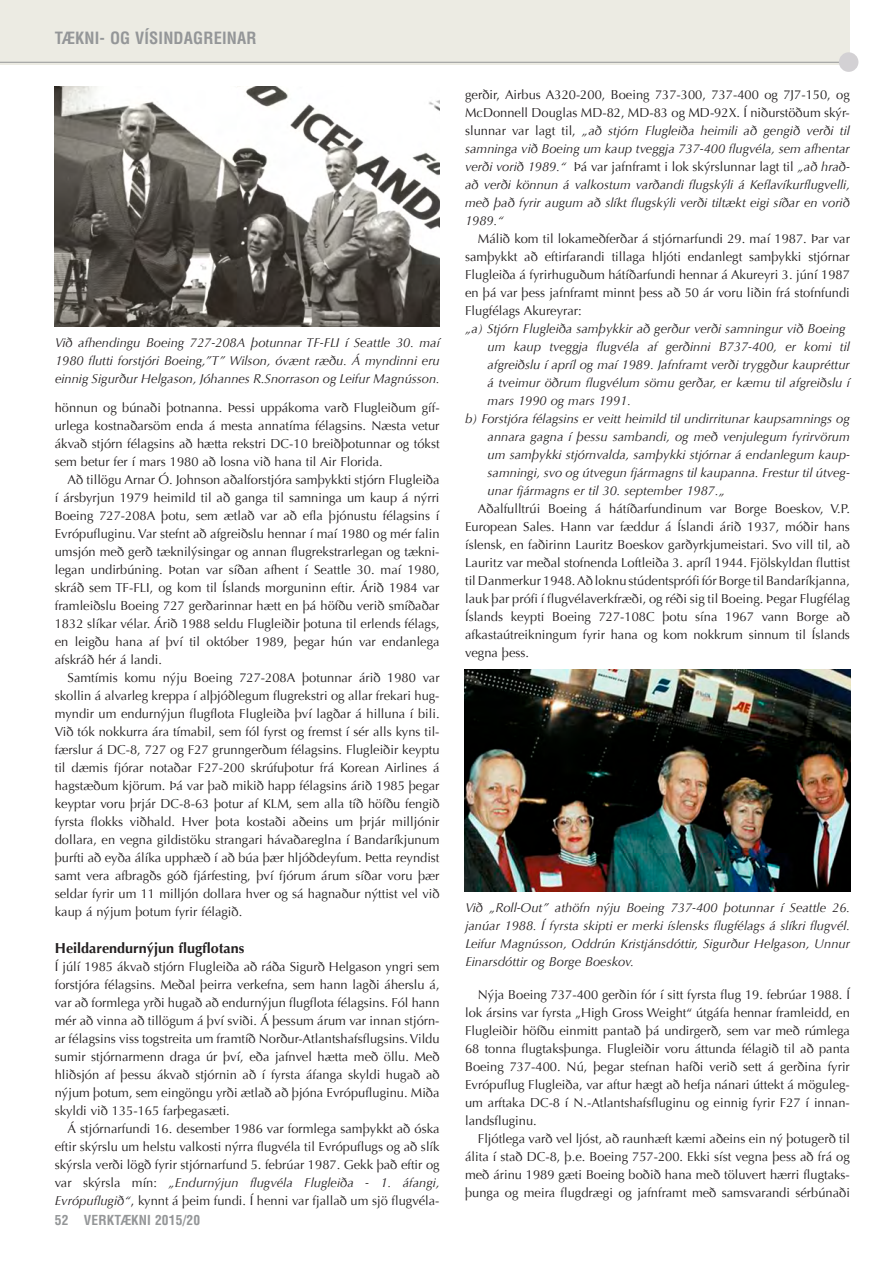
<style>
.page{position:relative;width:892px;height:1262px;background:#fff}
.page>*{position:absolute;margin:0;border:0;box-sizing:border-box;transform-origin:0 0}
.t1{font:700 condensed 16.5px "Helvetica LT Std";letter-spacing:.01em;color:#949698}
.t2{font:700 14.4px "Optima";color:#231f20}
.t3{font:700 condensed 13.5px "Helvetica LT Std";letter-spacing:.01em;color:#949698}
.t4{font:12.9px/18px "Optima";color:#231f20;text-align:justify}
.t5{font:italic 12.9px/18px "Optima";color:#231f20;text-align:justify}
.s1{font-style:italic}
.s2{font-style:normal}
</style>
<div class="page">
<div style="left:0;top:0;width:850px;height:65px;background:#ecebe3"></div>
<hr style="left:0;top:62px;width:850px;height:1px;background:#949698">
<div style="left:839px;top:52px;width:19px;height:20px;background:#d3d1d4;border-radius:50%"></div>
<img style="left:55px;top:87px;width:385px;height:239px">
<img style="left:465px;top:669px;width:385px;height:223px">
<p class="t1" style="left:55px;top:28px;width:105px">TÆKNI- OG VÍS</p>
<p class="t1" style="left:174px;top:28px;width:21px">DA</p>
<p class="t1" style="left:203px;top:28px;width:20px">RE</p>
<p class="t1" style="left:237px;top:28px;width:21px">AR</p>
<p class="t5" style="left:55px;top:334px;width:386px">Við afhendingu Boeing 727-208A þotunnar TF-FLI í Seattle 30. maí 1980 flutti forstjóri Boeing,”T” Wilson, óvænt ræðu. Á myndinni eru einnig Sigurður Helgason, Jóhannes R.Snorrason og Leifur Magnússon.</p>
<p class="t4" style="left:55px;top:399px;width:386px">hönnun og búnaði þotnanna. Þessi uppákoma varð Flugleiðum gíf&shy;urlega kostnaðarsöm enda á mesta annatíma félagsins. Næsta vetur ákvað stjórn félagsins að hætta rekstri DC-10 breiðþotunnar og tókst sem betur fer í mars 1980 að losna við hana til Air Florida.</p>
<p class="t4" style="left:55px;top:471px;width:386px;text-indent:13px">Að tillögu Arnar Ó. Johnson aðalforstjóra samþykkti stjórn Flugleiða í ársbyrjun 1979 heimild til að ganga til samninga um kaup á nýrri Boeing 727-208A þotu, sem ætlað var að efla þjónustu félagsins í Evrópufluginu. Var stefnt að afgreiðslu hennar í maí 1980 og mér falin umsjón með gerð tæknilýsingar og annan flugrekstrarlegan og tækni&shy;legan undirbúning. Þotan var síðan afhent í Seattle 30. maí 1980, skráð sem TF-FLI, og kom til Íslands morguninn eftir. Árið 1984 var framleiðslu Boeing 727 gerðarinnar hætt en þá höfðu verið smíðaðar 1832 slíkar vélar. Árið 1988 seldu Flugleiðir þotuna til erlends félags, en leigðu hana af því til október 1989, þegar hún var endanlega afskráð hér á landi.</p>
<p class="t4" style="left:55px;top:669px;width:386px;text-indent:13px">Samtímis komu nýju Boeing 727-208A þotunnar árið 1980 var skollin á alvarleg kreppa í alþjóðlegum flugrekstri og allar frekari hug&shy;myndir um endurnýjun flugflota Flugleiða því lagðar á hilluna í bili.<br>Við tók nokkurra ára tímabil, sem fól fyrst og fremst í sér alls kyns til&shy;færslur á DC-8, 727 og F27 grunngerðum félagsins. Flugleiðir keyptu til dæmis fjórar notaðar F27-200 skrúfuþotur frá Korean Airlines á hagstæðum kjörum. Þá var það mikið happ félagsins árið 1985 þegar keyptar voru þrjár DC-8-63 þotur af KLM, sem alla tíð höfðu fengið fyrsta flokks viðhald. Hver þota kostaði aðeins um þrjár milljónir dollara, en vegna gildistöku strangari hávaðareglna í Bandaríkjunum þurfti að eyða álíka upphæð í að búa þær hljóðdeyfum. Þetta reyndist samt vera afbragðs góð fjárfesting, því fjórum árum síðar voru þær seldar fyrir um 11 milljón dollara hver og sá hagnaður nýttist vel við kaup á nýjum þotum fyrir félagið.</p>
<p class="t2" style="left:55px;top:939px;width:191px">Heildarendurnýjun flugflotans</p>
<p class="t4" style="left:55px;top:957px;width:386px">Í júlí 1985 ákvað stjórn Flugleiða að ráða Sigurð Helgason yngri sem forstjóra félagsins. Meðal þeirra verkefna, sem hann lagði áherslu á, var að formlega yrði hugað að endurnýjun flugflota félagsins. Fól hann mér að vinna að tillögum á því sviði. Á þessum árum var innan stjórn&shy;ar félagsins viss togstreita um framtíð Norður-Atlantshafsflugsins. Vildu sumir stjórnarmenn draga úr því, eða jafnvel hætta með öllu. Með hliðsjón af þessu ákvað stjórnin að í fyrsta áfanga skyldi hugað að nýjum þotum, sem eingöngu yrði ætlað að þjóna Evrópufluginu. Miða skyldi við 135-165 farþegasæti.</p>
<p class="t4" style="left:55px;top:1119px;width:386px;text-indent:13px">Á stjórnarfundi 16. desember 1986 var formlega samþykkt að óska eftir skýrslu um helstu valkosti nýrra flugvéla til Evrópuflugs og að slík skýrsla verði lögð fyrir stjórnarfund 5. febrúar 1987. Gekk það eftir og var skýrsla mín: <span class="s1">„Endurnýjun flugvéla Flugleiða - 1. áfangi, Evrópuflugið“</span>, kynnt á þeim fundi. Í henni var fjallað um sjö flugvéla-</p>
<p class="t3" style="left:55px;top:1212px;width:38px">52 VERKTÆKNI</p>
<p class="t3" style="left:155px;top:1212px;width:47px">2015/20</p>
<p class="t5" style="left:465px;top:85px;width:386px"><span class="s2">gerðir, Airbus A320-200, Boeing 737-300, 737-400 og 7J7-150, og McDonnell Douglas MD-82, MD-83 og MD-92X. Í niðurstöðum skýr&shy;slunnar var lagt til,</span> „að stjórn Flugleiða heimili að gengið verði til samninga við Boeing um kaup tveggja 737-400 flugvéla, sem afhentar verði vorið 1989.“ <span class="s2">Þá var jafnframt i lok skýrslunnar lagt til</span> „að hrað&shy;að verði könnun á valkostum varðandi flugskýli á Keflavíkurflugvelli, með það fyrir augum að slíkt flugskýli verði tiltækt eigi síðar en vorið 1989.“</p>
<p class="t4" style="left:465px;top:229px;width:386px;text-indent:13px">Málið kom til lokameðferðar á stjórnarfundi 29. maí 1987. Þar var samþykkt að eftirfarandi tillaga hljóti endanlegt samþykki stjórnar Flugleiða á fyrirhuguðum hátíðarfundi hennar á Akureyri 3. júní 1987 en þá var þess jafnframt minnt þess að 50 ár voru liðin frá stofnfundi Flugfélags Akureyrar:</p>
<p class="t5" style="left:465px;top:319px;width:382px">„a) Stjórn Flugleiða samþykkir að gerður verði samningur við Boeing</p>
<p class="t5" style="left:488px;top:337px;width:364px">um kaup tveggja flugvéla af gerðinni B737-400, er komi til</p>
<p class="t5" style="left:488px;top:355px;width:364px">afgreiðslu í apríl og maí 1989. Jafnframt verði tryggður kaupréttur</p>
<p class="t5" style="left:488px;top:373px;width:364px">á tveimur öðrum flugvélum sömu gerðar, er kæmu til afgreiðslu í</p>
<p class="t5" style="left:488px;top:391px;width:145px">mars 1990 og mars 1991.</p>
<p class="t5" style="left:465px;top:409px;width:386px">b) Forstjóra félagsins er veitt heimild til undirritunar kaupsamnings og</p>
<p class="t5" style="left:488px;top:427px;width:364px">annara gagna í þessu sambandi, og með venjulegum fyrirvörum</p>
<p class="t5" style="left:488px;top:445px;width:364px">um samþykki stjórnvalda, samþykki stjórnar á endanlegum kaup-</p>
<p class="t5" style="left:488px;top:463px;width:364px">samningi, svo og útvegun fjármagns til kaupanna. Frestur til útveg-</p>
<p class="t5" style="left:488px;top:481px;width:239px">unar fjármagns er til 30. september 1987.„</p>
<p class="t4" style="left:465px;top:499px;width:386px;text-indent:13px">Aðalfulltrúi Boeing á hátíðarfundinum var Borge Boeskov, V.P.<br>European Sales. Hann var fæddur á Íslandi árið 1937, móðir hans íslensk, en faðirinn Lauritz Boeskov garðyrkjumeistari. Svo vill til, að Lauritz var meðal stofnenda Loftleiða 3. apríl 1944. Fjölskyldan fluttist til Danmerkur 1948. Að loknu stúdentsprófi fór Borge til Bandaríkjanna, lauk þar prófi í flugvélaverkfræði, og réði sig til Boeing. Þegar Flugfélag Íslands keypti Boeing 727-108C þotu sína 1967 vann Borge að afkastaútreikningum fyrir hana og kom nokkrum sinnum til Íslands vegna þess.</p>
<p class="t5" style="left:465px;top:899px;width:386px">Við „Roll-Out” athöfn nýju Boeing 737-400 þotunnar í Seattle 26. janúar 1988. Í fyrsta skipti er merki íslensks flugfélags á slíkri flugvél.<br>Leifur Magnússon, Oddrún Kristjánsdóttir, Sigurður Helgason, Unnur Einarsdóttir og Borge Boeskov.</p>
<p class="t4" style="left:465px;top:985px;width:386px;text-indent:13px">Nýja Boeing 737-400 gerðin fór í sitt fyrsta flug 19. febrúar 1988. Í lok ársins var fyrsta „High Gross Weight“ útgáfa hennar framleidd, en Flugleiðir höfðu einmitt pantað þá undirgerð, sem var með rúmlega 68 tonna flugtaksþunga. Flugleiðir voru áttunda félagið til að panta Boeing 737-400. Nú, þegar stefnan hafði verið sett á gerðina fyrir Evrópuflug Flugleiða, var aftur hægt að hefja nánari úttekt á möguleg&shy;um arftaka DC-8 í N.-Atlantshafsfluginu og einnig fyrir F27 í innan&shy;landsfluginu.</p>
<p class="t4" style="left:465px;top:1129px;width:386px;text-indent:13px">Fljótlega varð vel ljóst, að raunhæft kæmi aðeins ein ný þotugerð til álita í stað DC-8, þ.e. Boeing 757-200. Ekki síst vegna þess að frá og með árinu 1989 gæti Boeing boðið hana með töluvert hærri flugtaks&shy;þunga og meira flugdrægi og jafnframt með samsvarandi sérbúnaði</p>
</div>
